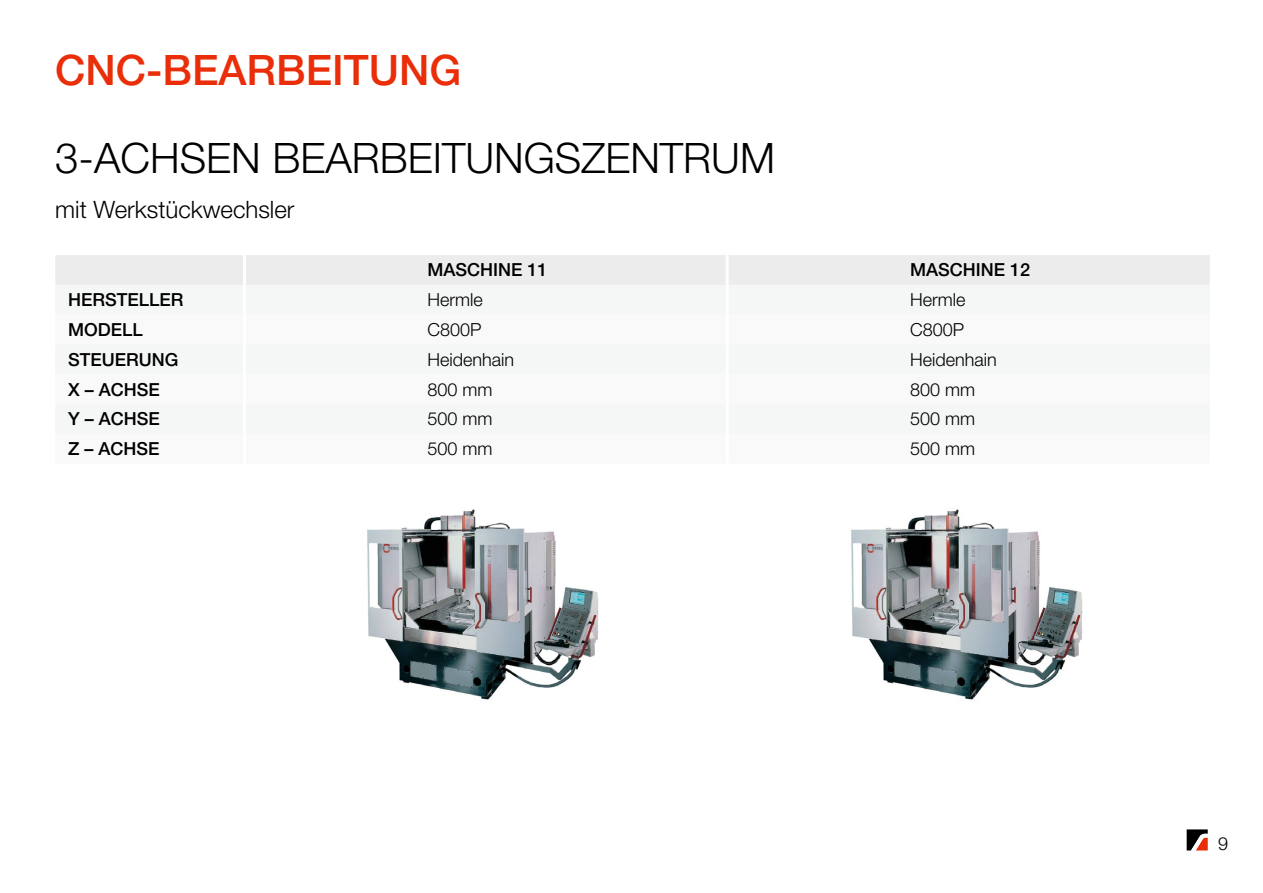
<style>
.page{position:relative;width:1263px;height:893px;background:#fff}
.page>*{position:absolute;margin:0;border:0;box-sizing:border-box;transform-origin:0 0}
.t1{font:300 42px "Helvetica Neue LT Std";color:#000}
.t2{font:500 42px "Helvetica Neue LT Std";color:#e92e09}
.t3{font:300 24px "Helvetica Neue LT Std";color:#000}
.t4{font:300 18px "Helvetica Neue LT Std";color:#000}
.t5{font:500 18px "Helvetica Neue LT Std";color:#000}
</style>
<div class="page">
<svg style="left:1187px;top:829px;width:21px;height:21px"></svg>
<div style="left:55px;top:255px;width:1155px;height:30px;background:#ececec"></div>
<hr style="left:243px;top:255px;width:3px;height:30px;background:#fff">
<hr style="left:726px;top:255px;width:3px;height:30px;background:#fff">
<img style="left:851px;top:509px;width:232px;height:191px">
<img style="left:367px;top:509px;width:232px;height:191px">
<h1 class="t2" style="left:55px;top:45px;width:408px">CNC-BEARBEITUNG</h1>
<h1 class="t1" style="left:55px;top:132px;width:721px">3-ACHSEN BEARBEITUNGSZENTRUM</h1>
<h2 class="t3" style="left:55px;top:194px;width:241px">mit Werkstückwechsler</h2>
<p class="t5" style="left:427px;top:259px;width:122px">MASCHINE 11</p>
<p class="t5" style="left:910px;top:259px;width:122px">MASCHINE 12</p>
<p class="t5" style="left:68px;top:289px;width:117px">HERSTELLER</p>
<p class="t4" style="left:427px;top:289px;width:57px">Hermle</p>
<p class="t4" style="left:910px;top:289px;width:57px">Hermle</p>
<p class="t5" style="left:68px;top:319px;width:76px">MODELL</p>
<p class="t4" style="left:427px;top:319px;width:56px">C800P</p>
<p class="t4" style="left:910px;top:319px;width:56px">C800P</p>
<p class="t5" style="left:68px;top:349px;width:112px">STEUERUNG</p>
<p class="t4" style="left:427px;top:348px;width:88px">Heidenhain</p>
<p class="t4" style="left:910px;top:348px;width:88px">Heidenhain</p>
<p class="t5" style="left:68px;top:378px;width:93px">X – ACHSE</p>
<p class="t4" style="left:427px;top:378px;width:67px">800 mm</p>
<p class="t4" style="left:910px;top:378px;width:67px">800 mm</p>
<p class="t5" style="left:68px;top:408px;width:93px">Y – ACHSE</p>
<p class="t4" style="left:427px;top:408px;width:67px">500 mm</p>
<p class="t4" style="left:910px;top:408px;width:67px">500 mm</p>
<p class="t5" style="left:68px;top:438px;width:93px">Z – ACHSE</p>
<p class="t4" style="left:427px;top:438px;width:67px">500 mm</p>
<p class="t4" style="left:910px;top:438px;width:67px">500 mm</p>
<p class="t4" style="left:1218px;top:833px;width:12px">9</p>
</div>
